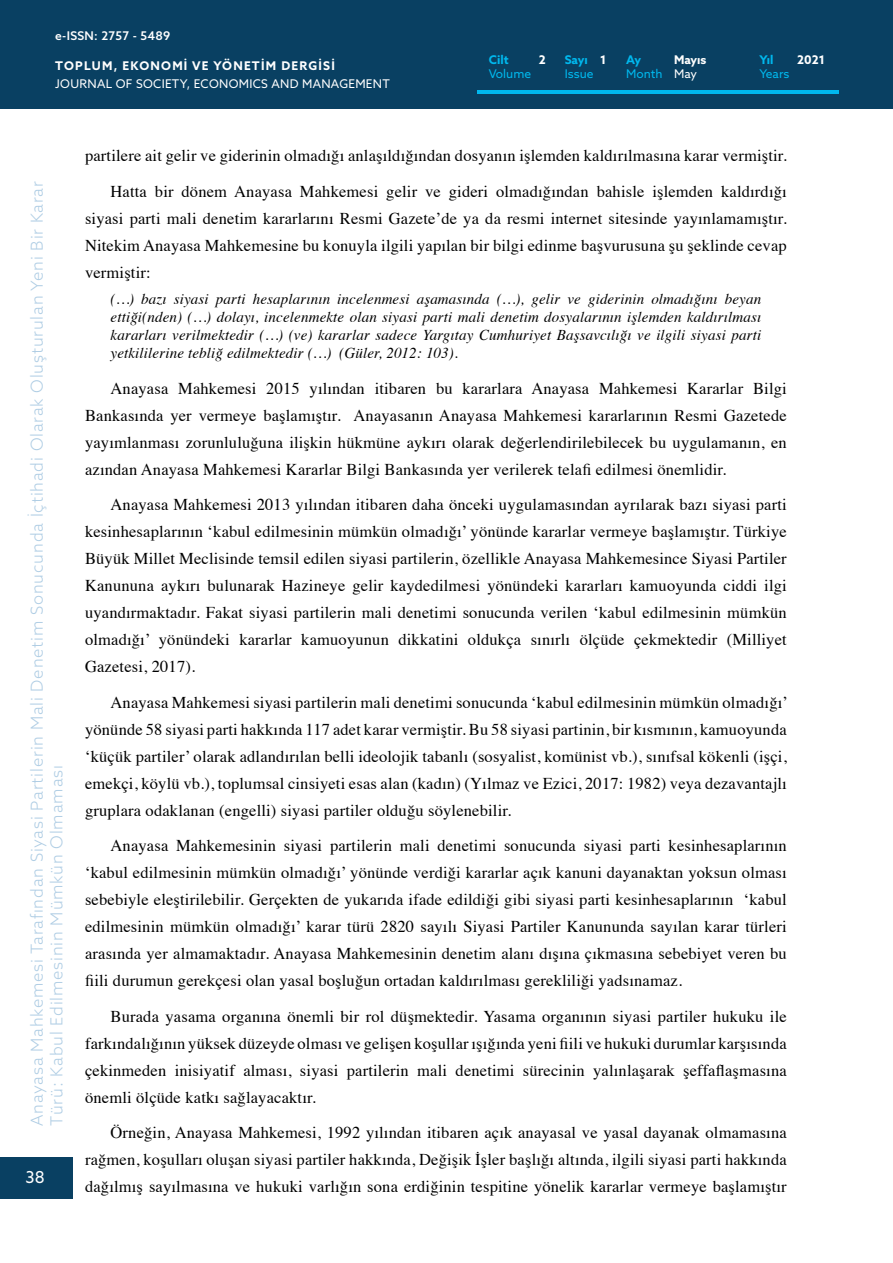
<style>
.page{position:relative;width:893px;height:1263px;background:#fff}
.page>*{position:absolute;margin:0;border:0;box-sizing:border-box;transform-origin:0 0}
.t1{font:16.5px/27px "Times";letter-spacing:.01em;color:#000;text-align:justify}
.t2{font:300 16.5px/19.8px "Azo Sans";letter-spacing:.05em;color:#afcde4}
.t3{font:16.5px "Azo Sans";color:#fff}
.t4{font:italic 15px/18px "Times";letter-spacing:.01em;color:#000;text-align:justify}
.t5{font:12px "Azo Sans";letter-spacing:.025em;color:#fff}
.t6{font:700 12px "Azo Sans";letter-spacing:.1em;color:#fff}
.t7{font:12px "Azo Sans";color:#00b8ee}
.t8{font:500 12px "Azo Sans";letter-spacing:.025em;color:#fff}
.t9{font:700 12px "Azo Sans";color:#00b8ee}
</style>
<div class="page">
<div style="left:0;top:0;width:893px;height:108px;background:#094062"></div>
<hr style="left:478px;top:90px;width:361px;height:4px;background:#00b8ee">
<div style="left:0;top:1157px;width:72px;height:42px;background:#094062"></div>
<p class="t8" style="left:55px;top:28px;width:117px">e-ISSN: 2757 - 5489</p>
<p class="t6" style="left:55px;top:58px;width:281px">TOPLUM, EKONOMİ VE YÖNETİM DERGİSİ</p>
<p class="t5" style="left:55px;top:76px;width:336px">JOURNAL OF SOCIETY, ECONOMICS AND MANAGEMENT</p>
<p class="t9" style="left:489px;top:51px;width:21px">Cilt</p>
<p class="t7" style="left:489px;top:66px;width:44px">Volume</p>
<p class="t6" style="left:539px;top:51px;width:8px">2</p>
<p class="t6" style="left:600px;top:51px;width:8px">1</p>
<p class="t6" style="left:674px;top:51px;width:34px">Mayıs</p>
<p class="t5" style="left:674px;top:66px;width:24px">May</p>
<p class="t9" style="left:565px;top:51px;width:25px">Sayı</p>
<p class="t7" style="left:565px;top:66px;width:30px">Issue</p>
<p class="t9" style="left:626px;top:51px;width:17px">Ay</p>
<p class="t7" style="left:626px;top:66px;width:38px">Month</p>
<p class="t9" style="left:759px;top:51px;width:15px">Yıl</p>
<p class="t7" style="left:759px;top:66px;width:32px">Years</p>
<p class="t6" style="left:797px;top:51px;width:29px">2021</p>
<p class="t2" style="left:27px;top:1125px;width:946px;rotate:-90deg">Anayasa Mahkemesi Tarafından Siyasi Partilerin Mali Denetim Sonucunda İçtihadi Olarak Oluşturulan Yeni Bir Karar<br>Türü: Kabul Edilmesinin Mümkün Olmaması</p>
<p class="t3" style="left:26px;top:1167px;width:21px">38</p>
<p class="t1" style="left:85px;top:136px;width:703px;line-height:35.5px;text-align:right">partilere ait gelir ve giderinin olmadığı anlaşıldığından dosyanın işlemden kaldırılmasına karar vermiştir.<br>Hatta bir dönem Anayasa Mahkemesi gelir ve gideri olmadığından bahisle işlemden kaldırdığı</p>
<p class="t1" style="left:85px;top:203px;width:703px">siyasi parti mali denetim kararlarını Resmi Gazete’de ya da resmi internet sitesinde yayınlamamıştır.<br>Nitekim Anayasa Mahkemesine bu konuyla ilgili yapılan bir bilgi edinme başvurusuna şu şeklinde cevap vermiştir:</p>
<p class="t4" style="left:111px;top:289px;width:652px">(…) bazı siyasi parti hesaplarının incelenmesi aşamasında (…), gelir ve giderinin olmadığını beyan ettiği(nden) (…) dolayı, incelenmekte olan siyasi parti mali denetim dosyalarının işlemden kaldırılması kararları verilmektedir (…) (ve) kararlar sadece Yargıtay Cumhuriyet Başsavcılığı ve ilgili siyasi parti yetkililerine tebliğ edilmektedir (…) (Güler, 2012: 103).</p>
<p class="t1" style="left:85px;top:373px;width:703px;text-indent:26px">Anayasa Mahkemesi 2015 yılından itibaren bu kararlara Anayasa Mahkemesi Kararlar Bilgi Bankasında yer vermeye başlamıştır. Anayasanın Anayasa Mahkemesi kararlarının Resmi Gazetede yayımlanması zorunluluğuna ilişkin hükmüne aykırı olarak değerlendirilebilecek bu uygulamanın, en azından Anayasa Mahkemesi Kararlar Bilgi Bankasında yer verilerek telafi edilmesi önemlidir.</p>
<p class="t1" style="left:85px;top:490px;width:703px;text-indent:26px">Anayasa Mahkemesi 2013 yılından itibaren daha önceki uygulamasından ayrılarak bazı siyasi parti kesinhesaplarının ‘kabul edilmesinin mümkün olmadığı’ yönünde kararlar vermeye başlamıştır. Türkiye Büyük Millet Meclisinde temsil edilen siyasi partilerin, özellikle Anayasa Mahkemesince Siyasi Partiler Kanununa aykırı bulunarak Hazineye gelir kaydedilmesi yönündeki kararları kamuoyunda ciddi ilgi uyandırmaktadır. Fakat siyasi partilerin mali denetimi sonucunda verilen ‘kabul edilmesinin mümkün olmadığı’ yönündeki kararlar kamuoyunun dikkatini oldukça sınırlı ölçüde çekmektedir (Milliyet Gazetesi, 2017).</p>
<p class="t1" style="left:85px;top:687px;width:704px;text-indent:26px">Anayasa Mahkemesi siyasi partilerin mali denetimi sonucunda ‘kabul edilmesinin mümkün olmadığı’ yönünde 58 siyasi parti hakkında 117 adet karar vermiştir. Bu 58 siyasi partinin, bir kısmının, kamuoyunda ‘küçük partiler’ olarak adlandırılan belli ideolojik tabanlı (sosyalist, komünist vb.), sınıfsal kökenli (işçi, emekçi, köylü vb.), toplumsal cinsiyeti esas alan (kadın) (Yılmaz ve Ezici, 2017: 1982) veya dezavantajlı gruplara odaklanan (engelli) siyasi partiler olduğu söylenebilir.</p>
<p class="t1" style="left:85px;top:831px;width:703px;text-indent:26px">Anayasa Mahkemesinin siyasi partilerin mali denetimi sonucunda siyasi parti kesinhesaplarının ‘kabul edilmesinin mümkün olmadığı’ yönünde verdiği kararlar açık kanuni dayanaktan yoksun olması sebebiyle eleştirilebilir. Gerçekten de yukarıda ifade edildiği gibi siyasi parti kesinhesaplarının ‘kabul edilmesinin mümkün olmadığı’ karar türü 2820 sayılı Siyasi Partiler Kanununda sayılan karar türleri arasında yer almamaktadır. Anayasa Mahkemesinin denetim alanı dışına çıkmasına sebebiyet veren bu fiili durumun gerekçesi olan yasal boşluğun ortadan kaldırılması gerekliliği yadsınamaz.</p>
<p class="t1" style="left:85px;top:1001px;width:703px;text-indent:26px">Burada yasama organına önemli bir rol düşmektedir. Yasama organının siyasi partiler hukuku ile farkındalığının yüksek düzeyde olması ve gelişen koşullar ışığında yeni fiili ve hukuki durumlar karşısında çekinmeden inisiyatif alması, siyasi partilerin mali denetimi sürecinin yalınlaşarak şeffaflaşmasına önemli ölçüde katkı sağlayacaktır.</p>
<p class="t1" style="left:85px;top:1118px;width:703px;text-indent:26px">Örneğin, Anayasa Mahkemesi, 1992 yılından itibaren açık anayasal ve yasal dayanak olmamasına rağmen, koşulları oluşan siyasi partiler hakkında, Değişik İşler başlığı altında, ilgili siyasi parti hakkında dağılmış sayılmasına ve hukuki varlığın sona erdiğinin tespitine yönelik kararlar vermeye başlamıştır</p>
</div>
